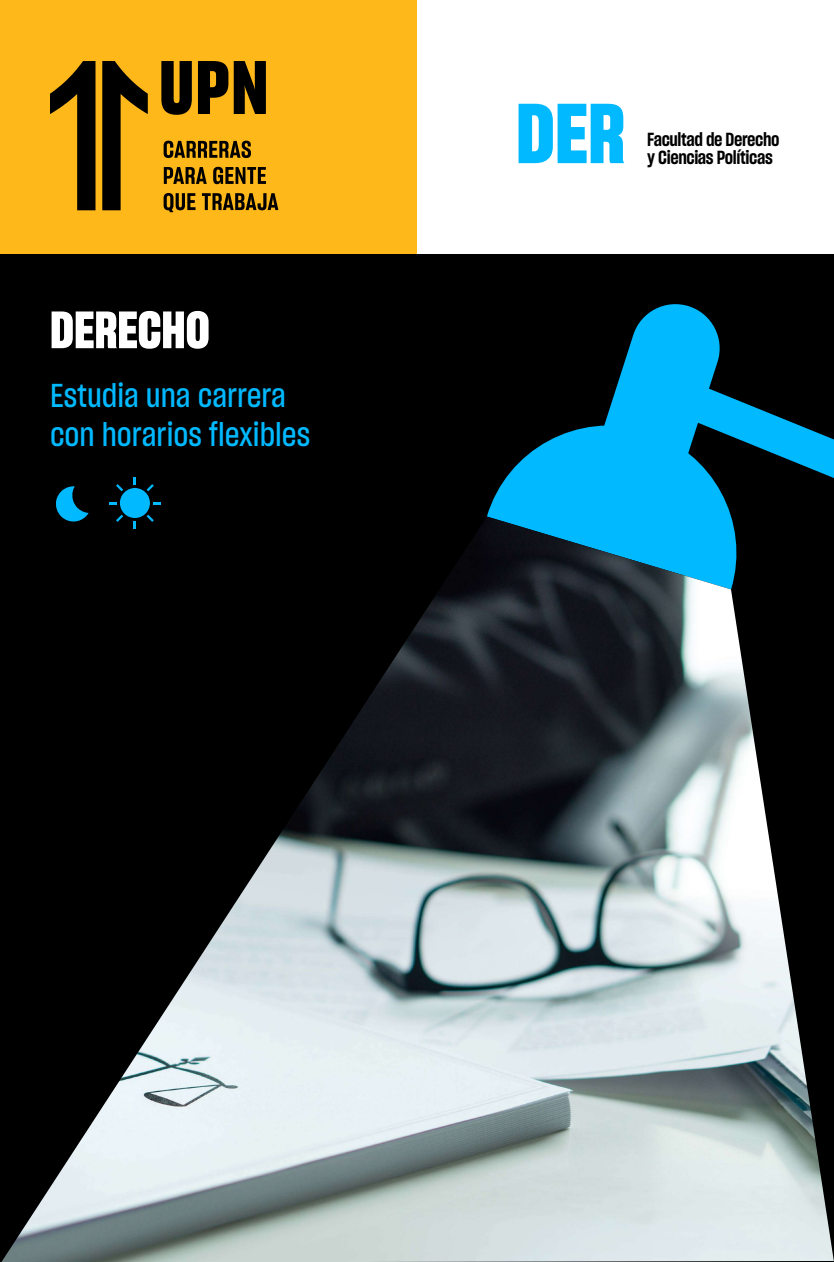
<style>
.page{position:relative;width:834px;height:1262px;background:#fff}
.page>*{position:absolute;margin:0;border:0;box-sizing:border-box;transform-origin:0 0}
.t1{font:82.5px "Sharp Grotesk Bold 15";color:#00b9ff}
.t2{font:50.95px "Sharp Grotesk Bold 15";color:#fff}
.t3{font:32.5px/39px "Sharp Grotesk Medium 15";color:#00b9ff}
.t4{font:18.5px/18px "Sharp Grotesk Semi Bold 15";letter-spacing:-.02em;color:#000}
</style>
<div class="page">
<div style="left:0;top:251px;width:834px;height:1011px;background:#000"></div>
<div style="left:0;top:0;width:417px;height:254px;background:#ffb819"></div>
<div style="left:417px;top:0;width:417px;height:254px;background:#fff"></div>
<svg style="left:487px;top:428px;width:94px;height:88px;fill:#00b9ff"></svg>
<svg style="left:581px;top:304px;width:253px;height:212px"></svg>
<img style="left:2px;top:516px;width:832px;height:746px">
<svg style="left:55px;top:486px;width:34px;height:37px"></svg>
<svg style="left:109px;top:477px;width:51px;height:52px"></svg>
<svg style="left:161px;top:61px;width:31px;height:54px"></svg>
<svg style="left:198px;top:61px;width:30px;height:53px"></svg>
<svg style="left:234px;top:61px;width:32px;height:53px;background:#2b1f04"></svg>
<svg style="left:50px;top:61px;width:46px;height:149px"></svg>
<svg style="left:102px;top:61px;width:46px;height:149px"></svg>
<svg style="left:164px;top:141px;width:87px;height:17px"></svg>
<svg style="left:164px;top:167px;width:43px;height:17px"></svg>
<svg style="left:213px;top:167px;width:53px;height:17px"></svg>
<svg style="left:164px;top:193px;width:32px;height:19px"></svg>
<svg style="left:202px;top:193px;width:76px;height:17px"></svg>
<h2 class="t2" style="left:50px;top:295px;width:161px">DERECHO</h2>
<p class="t3" style="left:50px;top:374px;width:262px">Estudia una carrera con horarios flexibles</p>
<h1 class="t1" style="left:516px;top:77px;width:111px">DER</h1>
<p class="t4" style="left:647px;top:130px;width:134px">Facultad de Derecho y Ciencias Políticas</p>
</div>
